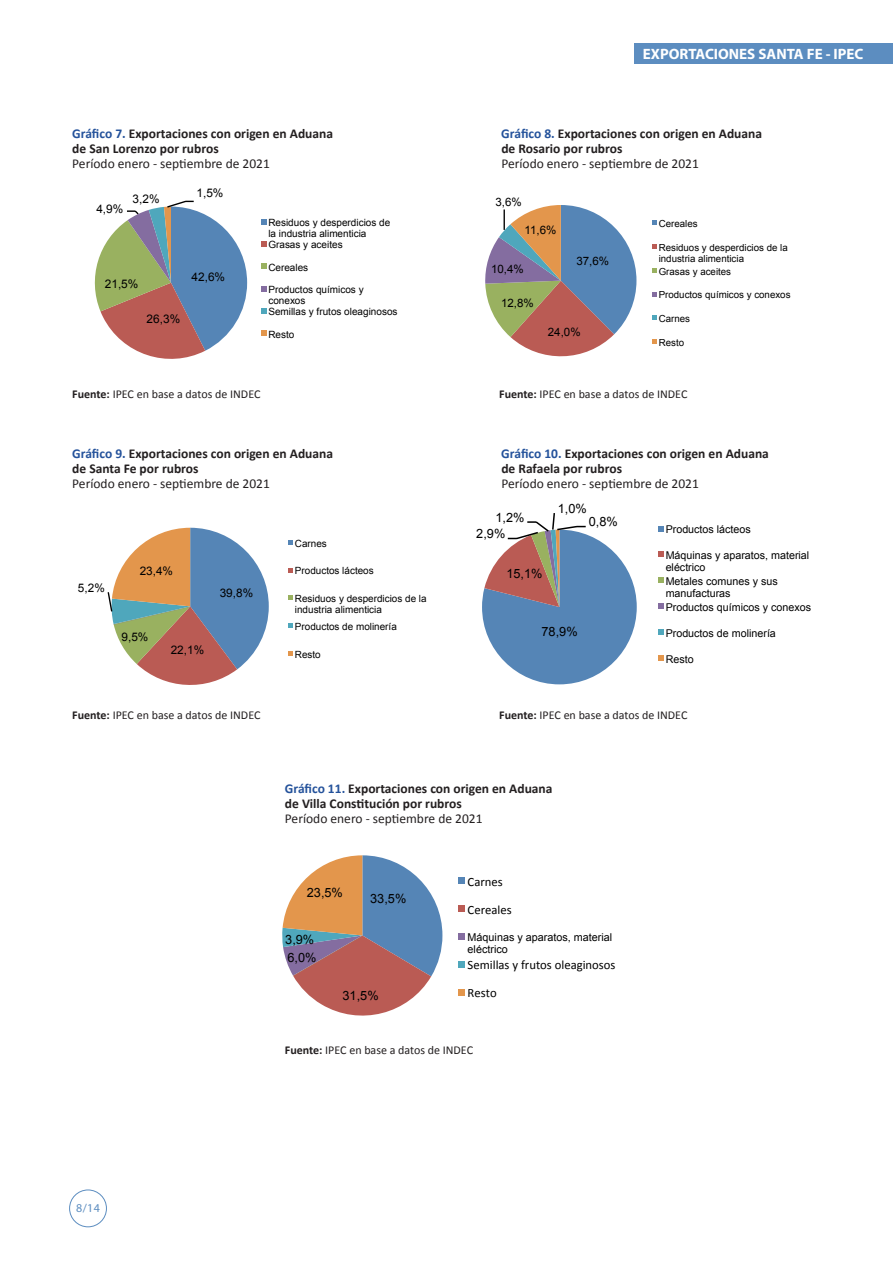
<style>
.page{position:relative;width:893px;height:1263px;background:#fff}
.page>*{position:absolute;margin:0;border:0;box-sizing:border-box;transform-origin:0 0}
.t1{font:700 15px "Myriad Pro";color:#fff}
.Texto{font:700 13.5px "Calibri";color:#231f20}
.Texto-2{font:13.5px "Calibri";color:#231f20}
.t2{font:12.75px "Arial";color:#000}
.t3{font:12.6px "Calibri";color:#000}
.Texto-3{font:12px "Calibri";color:#231f20}
.t4{font:12px "Myriad Pro";color:#5c8dc0}
.t5{font:11.85px "Arial";color:#000}
.t6{font:11.55px "Arial";color:#000}
.t7{font:10.8px/12px "Arial";color:#000}
.t8{font:9.9px/11.1px "Arial";color:#000}
.t9{font:9.75px/10.8px "Arial";color:#000}
.s1{color:#24529b}
.s2{font-weight:700}
</style>
<div class="page">
<div style="left:69px;top:1189px;width:38px;height:38px;border:1px solid #5c8dc0;border-radius:50%"></div>
<div style="left:634px;top:43px;width:259px;height:21px;background:#5c8dc0"></div>
<svg style="left:94px;top:200px;width:153px;height:159px"></svg>
<svg style="left:262px;top:219px;width:5px;height:5px"></svg>
<svg style="left:262px;top:241px;width:5px;height:5px"></svg>
<svg style="left:262px;top:264px;width:5px;height:5px"></svg>
<svg style="left:262px;top:286px;width:5px;height:5px"></svg>
<svg style="left:262px;top:308px;width:5px;height:5px"></svg>
<svg style="left:262px;top:331px;width:5px;height:5px"></svg>
<svg style="left:485px;top:205px;width:151px;height:152px"></svg>
<svg style="left:652px;top:220px;width:5px;height:5px"></svg>
<svg style="left:652px;top:244px;width:5px;height:5px"></svg>
<svg style="left:652px;top:268px;width:5px;height:5px"></svg>
<svg style="left:652px;top:292px;width:5px;height:5px"></svg>
<svg style="left:652px;top:315px;width:5px;height:5px"></svg>
<svg style="left:652px;top:339px;width:5px;height:5px"></svg>
<svg style="left:107px;top:528px;width:162px;height:157px"></svg>
<svg style="left:288px;top:540px;width:5px;height:5px"></svg>
<svg style="left:288px;top:568px;width:5px;height:5px"></svg>
<svg style="left:288px;top:595px;width:5px;height:5px"></svg>
<svg style="left:288px;top:623px;width:5px;height:5px"></svg>
<svg style="left:288px;top:651px;width:5px;height:5px"></svg>
<svg style="left:482px;top:513px;width:155px;height:171px"></svg>
<svg style="left:658px;top:526px;width:6px;height:5px"></svg>
<svg style="left:658px;top:552px;width:6px;height:5px"></svg>
<svg style="left:658px;top:578px;width:6px;height:5px"></svg>
<svg style="left:658px;top:603px;width:6px;height:6px"></svg>
<svg style="left:658px;top:629px;width:6px;height:6px"></svg>
<svg style="left:658px;top:655px;width:6px;height:6px"></svg>
<svg style="left:282px;top:855px;width:160px;height:161px"></svg>
<div style="left:458px;top:877px;width:7px;height:7px;background:#5585b6"></div>
<div style="left:458px;top:905px;width:7px;height:7px;background:#ba5b54"></div>
<div style="left:458px;top:933px;width:7px;height:7px;background:#846da0"></div>
<div style="left:458px;top:961px;width:7px;height:7px;background:#4fa7bc"></div>
<div style="left:458px;top:989px;width:7px;height:7px;background:#e3964c"></div>
<p class="t1" style="left:643px;top:44px;width:222px">EXPORTACIONES SANTA FE - IPEC</p>
<p class="Texto" style="left:72px;top:125px;width:262px"><span class="s1">Gráfico 7.</span> Exportaciones con origen en Aduana</p>
<p class="Texto" style="left:501px;top:125px;width:262px"><span class="s1">Gráfico 8.</span> Exportaciones con origen en Aduana</p>
<p class="Texto" style="left:72px;top:140px;width:148px">de San Lorenzo por rubros</p>
<p class="Texto" style="left:501px;top:140px;width:123px">de Rosario por rubros</p>
<p class="Texto-2" style="left:72px;top:155px;width:199px">Período enero - septiembre de 2021</p>
<p class="Texto-2" style="left:501px;top:155px;width:199px">Período enero - septiembre de 2021</p>
<p class="t5" style="left:96px;top:201px;width:29px">4,9%</p>
<p class="t5" style="left:133px;top:191px;width:29px">3,2%</p>
<p class="t5" style="left:196px;top:185px;width:29px">1,5%</p>
<p class="t5" style="left:105px;top:276px;width:35px">21,5%</p>
<p class="t5" style="left:147px;top:311px;width:35px">26,3%</p>
<p class="t5" style="left:192px;top:269px;width:35px">42,6%</p>
<p class="t8" style="left:268px;top:217px;width:123px">Residuos y desperdicios de la industria alimenticia<br>Grasas y aceites</p>
<p class="t8" style="left:268px;top:262px;width:41px">Cereales</p>
<p class="t8" style="left:268px;top:284px;width:131px">Productos químicos y conexos<br>Semillas y frutos oleaginosos</p>
<p class="t8" style="left:268px;top:329px;width:28px">Resto</p>
<p class="t6" style="left:495px;top:194px;width:28px">3,6%</p>
<p class="t6" style="left:525px;top:222px;width:33px">11,6%</p>
<p class="t6" style="left:491px;top:261px;width:34px">10,4%</p>
<p class="t6" style="left:501px;top:295px;width:34px">12,8%</p>
<p class="t6" style="left:576px;top:254px;width:34px">37,6%</p>
<p class="t6" style="left:548px;top:324px;width:34px">24,0%</p>
<p class="t9" style="left:659px;top:218px;width:40px">Cereales</p>
<p class="t9" style="left:659px;top:242px;width:131px">Residuos y desperdicios de la industria alimenticia</p>
<p class="t9" style="left:659px;top:266px;width:74px">Grasas y aceites</p>
<p class="t9" style="left:659px;top:290px;width:133px">Productos químicos y conexos</p>
<p class="t9" style="left:659px;top:313px;width:33px">Carnes</p>
<p class="t9" style="left:659px;top:337px;width:27px">Resto</p>
<p class="Texto-3" style="left:72px;top:387px;width:190px"><span class="s2">Fuente:</span> IPEC en base a datos de INDEC</p>
<p class="Texto-3" style="left:499px;top:387px;width:190px"><span class="s2">Fuente:</span> IPEC en base a datos de INDEC</p>
<p class="Texto" style="left:72px;top:445px;width:262px"><span class="s1">Gráfico 9.</span> Exportaciones con origen en Aduana</p>
<p class="Texto" style="left:501px;top:445px;width:269px"><span class="s1">Gráfico 10.</span> Exportaciones con origen en Aduana</p>
<p class="Texto" style="left:72px;top:460px;width:128px">de Santa Fe por rubros</p>
<p class="Texto" style="left:501px;top:460px;width:122px">de Rafaela por rubros</p>
<p class="Texto-2" style="left:72px;top:475px;width:199px">Período enero - septiembre de 2021</p>
<p class="Texto-2" style="left:501px;top:475px;width:199px">Período enero - septiembre de 2021</p>
<p class="t5" style="left:78px;top:580px;width:28px">5,2%</p>
<p class="t5" style="left:140px;top:563px;width:35px">23,4%</p>
<p class="t5" style="left:121px;top:629px;width:28px">9,5%</p>
<p class="t5" style="left:171px;top:642px;width:35px">22,1%</p>
<p class="t5" style="left:220px;top:585px;width:35px">39,8%</p>
<p class="t8" style="left:295px;top:538px;width:33px">Carnes</p>
<p class="t8" style="left:295px;top:565px;width:80px">Productos lácteos</p>
<p class="t8" style="left:295px;top:593px;width:133px">Residuos y desperdicios de la industria alimenticia</p>
<p class="t8" style="left:295px;top:621px;width:103px">Productos de molinería</p>
<p class="t8" style="left:295px;top:649px;width:27px">Resto</p>
<p class="t2" style="left:495px;top:509px;width:31px">1,2%</p>
<p class="t2" style="left:476px;top:525px;width:31px">2,9%</p>
<p class="t2" style="left:506px;top:565px;width:38px">15,1%</p>
<p class="t2" style="left:558px;top:501px;width:31px">1,0%</p>
<p class="t2" style="left:589px;top:513px;width:31px">0,8%</p>
<p class="t2" style="left:541px;top:623px;width:38px">78,9%</p>
<p class="t7" style="left:666px;top:524px;width:87px">Productos lácteos</p>
<p class="t7" style="left:666px;top:549px;width:145px">Máquinas y aparatos, material eléctrico</p>
<p class="t7" style="left:666px;top:575px;width:114px">Metales comunes y sus manufacturas</p>
<p class="t7" style="left:666px;top:601px;width:147px">Productos químicos y conexos</p>
<p class="t7" style="left:666px;top:627px;width:112px">Productos de molinería</p>
<p class="t7" style="left:666px;top:653px;width:30px">Resto</p>
<p class="Texto-3" style="left:72px;top:707px;width:190px"><span class="s2">Fuente:</span> IPEC en base a datos de INDEC</p>
<p class="Texto-3" style="left:499px;top:707px;width:190px"><span class="s2">Fuente:</span> IPEC en base a datos de INDEC</p>
<p class="Texto" style="left:285px;top:780px;width:269px"><span class="s1">Gráfico 11.</span> Exportaciones con origen en Aduana</p>
<p class="Texto" style="left:285px;top:795px;width:178px">de Villa Constitución por rubros</p>
<p class="Texto-2" style="left:285px;top:810px;width:199px">Período enero - septiembre de 2021</p>
<p class="t2" style="left:307px;top:885px;width:38px">23,5%</p>
<p class="t2" style="left:285px;top:931px;width:31px">3,9%</p>
<p class="t2" style="left:287px;top:949px;width:31px">6,0%</p>
<p class="t2" style="left:370px;top:890px;width:38px">33,5%</p>
<p class="t2" style="left:343px;top:987px;width:38px">31,5%</p>
<p class="t3" style="left:468px;top:873px;width:37px">Carnes</p>
<p class="t3" style="left:468px;top:901px;width:46px">Cereales</p>
<p class="t7" style="left:468px;top:932px;width:146px">Máquinas y aparatos, material eléctrico</p>
<p class="t3" style="left:468px;top:957px;width:149px">Semillas y frutos oleaginosos</p>
<p class="t3" style="left:468px;top:985px;width:31px">Resto</p>
<p class="t4" style="left:76px;top:1201px;width:25px">8/14</p>
<p class="Texto-3" style="left:285px;top:1043px;width:190px"><span class="s2">Fuente:</span> IPEC en base a datos de INDEC</p>
</div>
